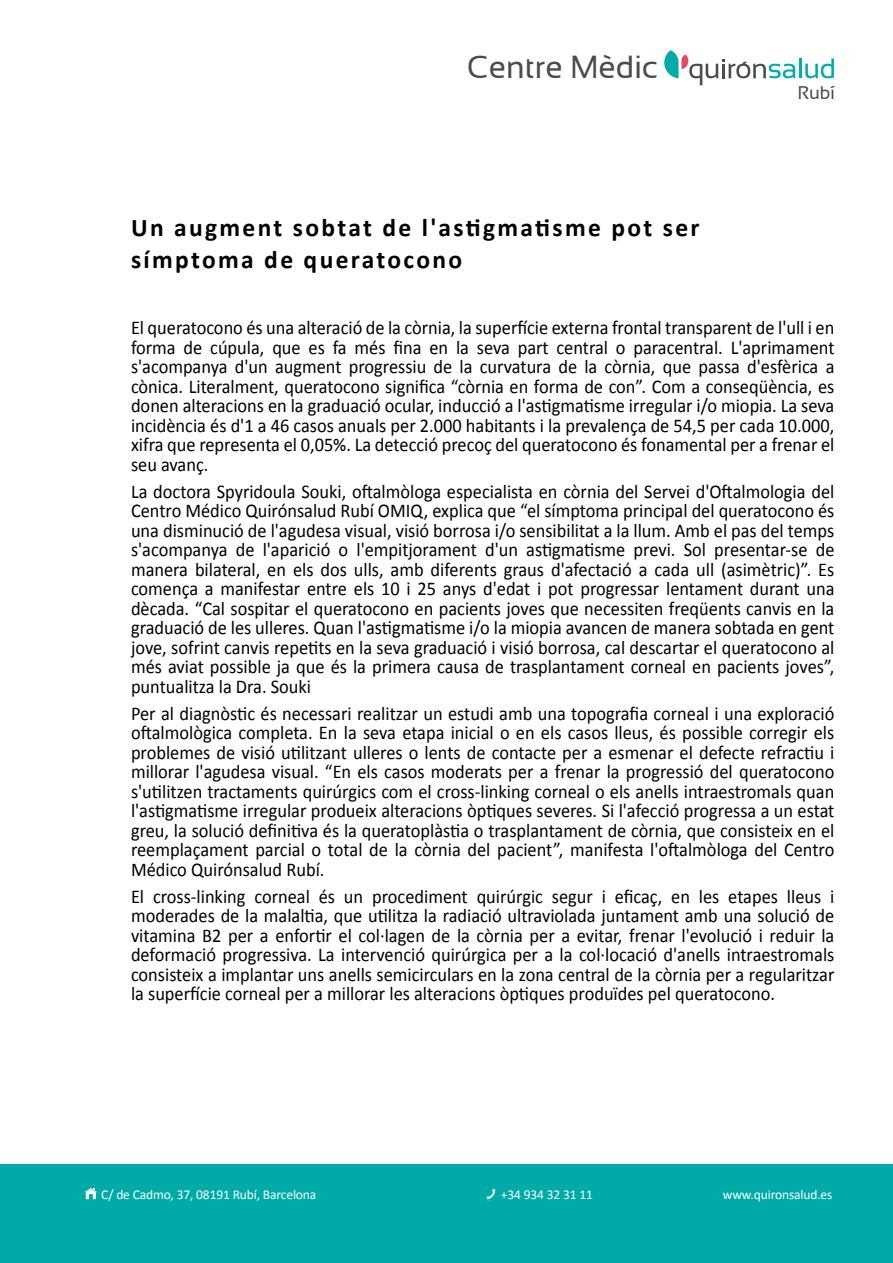
<style>
.page{position:relative;width:893px;height:1263px;background:#fff}
.page>*{position:absolute;margin:0;border:0;box-sizing:border-box;transform-origin:0 0}
.t1{font:31.8px "Sansation";color:#484d52}
.t2{font:700 25.5px/31.5px "Calibri";letter-spacing:.09em;color:#010101}
.t3{font:19.5px/19.5px "Calibri";color:#010101;text-align:justify;scale:.94 1}
.t4{font:18.15px "Sansation";color:#484d52}
.t5{font:13.5px "Calibri";letter-spacing:-.01em;color:#fff}
</style>
<div class="page">
<div style="left:0;top:1165px;width:893px;height:98px;background:#00aaa7"></div>
<svg style="left:487px;top:1189px;width:8px;height:12px"></svg>
<svg style="left:85px;top:1188px;width:12px;height:11px"></svg>
<hr style="left:799px;top:58px;width:2px;height:20px;background:#00abaa">
<svg style="left:805px;top:58px;width:29px;height:20px"></svg>
<svg style="left:664px;top:50px;width:131px;height:35px"></svg>
<h1 class="t1" style="left:467px;top:49px;width:192px">Centre Mèdic</h1>
<h2 class="t2" style="left:131px;top:212px;width:570px">Un augment sobtat de l'astigmatisme pot ser símptoma de queratocono</h2>
<p class="t4" style="left:798px;top:83px;width:38px">Rubí</p>
<p class="t3" style="left:131px;top:318px;width:750px">El queratocono és una alteració de la còrnia, la superfície externa frontal transparent de l'ull i en forma de cúpula, que es fa més fina en la seva part central o paracentral. L'aprimament s'acompanya d'un augment progressiu de la curvatura de la còrnia, que passa d'esfèrica a cònica. Literalment, queratocono significa “còrnia en forma de con”. Com a conseqüència, es donen alteracions en la graduació ocular, inducció a l'astigmatisme irregular i/o miopia. La seva incidència és d'1 a 46 casos anuals per 2.000 habitants i la prevalença de 54,5 per cada 10.000, xifra que representa el 0,05%. La detecció precoç del queratocono és fonamental per a frenar el seu avanç.</p>
<p class="t3" style="left:131px;top:482px;width:750px">La doctora Spyridoula Souki, oftalmòloga especialista en còrnia del Servei d'Oftalmologia del Centro Médico Quirónsalud Rubí OMIQ, explica que “el símptoma principal del queratocono és una disminució de l'agudesa visual, visió borrosa i/o sensibilitat a la llum. Amb el pas del temps s'acompanya de l'aparició o l'empitjorament d'un astigmatisme previ. Sol presentar-se de manera bilateral, en els dos ulls, amb diferents graus d'afectació a cada ull (asimètric)”. Es comença a manifestar entre els 10 i 25 anys d'edat i pot progressar lentament durant una dècada. “Cal sospitar el queratocono en pacients joves que necessiten freqüents canvis en la graduació de les ulleres. Quan l'astigmatisme i/o la miopia avancen de manera sobtada en gent jove, sofrint canvis repetits en la seva graduació i visió borrosa, cal descartar el queratocono al més aviat possible ja que és la primera causa de trasplantament corneal en pacients joves”, puntualitza la Dra. Souki</p>
<p class="t3" style="left:131px;top:704px;width:750px">Per al diagnòstic és necessari realitzar un estudi amb una topografia corneal i una exploració oftalmològica completa. En la seva etapa inicial o en els casos lleus, és possible corregir els problemes de visió utilitzant ulleres o lents de contacte per a esmenar el defecte refractiu i millorar l'agudesa visual. “En els casos moderats per a frenar la progressió del queratocono s'utilitzen tractaments quirúrgics com el cross-linking corneal o els anells intraestromals quan l'astigmatisme irregular produeix alteracions òptiques severes. Si l'afecció progressa a un estat greu, la solució definitiva és la queratoplàstia o trasplantament de còrnia, que consisteix en el reemplaçament parcial o total de la còrnia del pacient”, manifesta l'oftalmòloga del Centro Médico Quirónsalud Rubí.</p>
<p class="t3" style="left:131px;top:887px;width:750px">El cross-linking corneal és un procediment quirúrgic segur i eficaç, en les etapes lleus i moderades de la malaltia, que utilitza la radiació ultraviolada juntament amb una solució de vitamina B2 per a enfortir el col·lagen de la còrnia per a evitar, frenar l'evolució i reduir la deformació progressiva. La intervenció quirúrgica per a la col·locació d'anells intraestromals consisteix a implantar uns anells semicirculars en la zona central de la còrnia per a regularitzar la superfície corneal per a millorar les alteracions òptiques produïdes pel queratocono.</p>
<p class="t5" style="left:101px;top:1186px;width:217px">C/ de Cadmo, 37, 08191 Rubí, Barcelona</p>
<p class="t5" style="left:501px;top:1186px;width:94px">+34 934 32 31 11</p>
<p class="t5" style="left:723px;top:1186px;width:111px">www.quironsalud.es</p>
</div>
